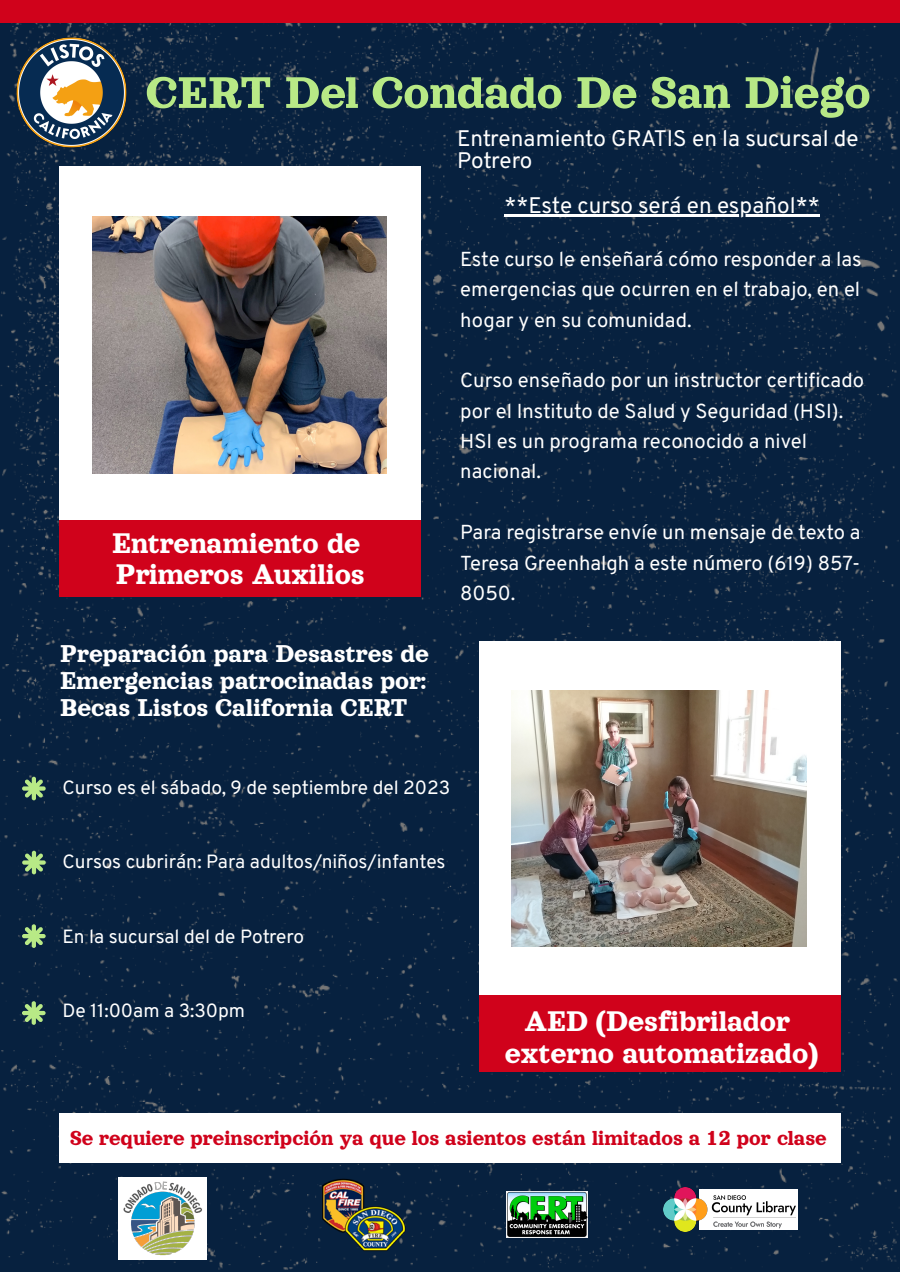
<style>
.page{position:relative;width:900px;height:1272px;background:#fff}
.page>*{position:absolute;margin:0;border:0;box-sizing:border-box;transform-origin:0 0}
.t1{font:50.6px "Orelega One";color:#b8e986}
.t2{font:31.5px/31.5px "Orelega One";color:#fff}
.t3{font:27px/27px "Orelega One";color:#fff;text-align:justify}
.t4{font:22.5px/22.5px "Overpass";letter-spacing:-.005em;color:#fff}
.t5{font:22.5px "Orelega One";color:#d0021b}
.t6{font:20.25px/30.4px "Overpass";color:#fff;text-align:justify}
.t7{font:19.1px "Overpass";color:#fff}
</style>
<div class="page">
<div style="left:0;top:22px;width:900px;height:1250px;background:#07213f"></div>
<div style="left:699px;top:1189px;width:99px;height:40px;background:#fff"></div>
<img style="left:663px;top:1187px;width:132px;height:44px">
<div style="left:0;top:0;width:900px;height:22px;background:#d0021b"></div>
<hr style="left:505px;top:214px;width:315px;height:2px;background:#fff">
<div style="left:60px;top:166px;width:361px;height:431px;background:#fff"></div>
<div style="left:479px;top:641px;width:362px;height:430px;background:#fff"></div>
<div style="left:60px;top:520px;width:361px;height:77px;background:#d0021b"></div>
<div style="left:479px;top:995px;width:362px;height:76px;background:#d0021b"></div>
<div style="left:59px;top:1113px;width:782px;height:50px;background:#fff"></div>
<img style="left:92px;top:217px;width:295px;height:256px">
<img style="left:512px;top:690px;width:295px;height:257px">
<svg style="left:22px;top:777px;width:24px;height:23px"></svg>
<svg style="left:22px;top:851px;width:24px;height:23px"></svg>
<svg style="left:22px;top:924px;width:24px;height:24px"></svg>
<svg style="left:22px;top:1001px;width:24px;height:24px"></svg>
<img style="left:507px;top:1192px;width:81px;height:46px">
<img style="left:318px;top:1178px;width:90px;height:74px">
<img style="left:13px;top:35px;width:116px;height:116px">
<img style="left:118px;top:1175px;width:88px;height:88px">
<p class="t1" style="left:146px;top:67px;width:726px">CERT Del Condado De San Diego</p>
<p class="t4" style="left:457px;top:129px;width:403px">Entrenamiento GRATIS en la sucursal de<br>Potrero</p>
<p class="t4" style="left:505px;top:196px;width:317px">**Este curso será en español**</p>
<p class="t6" style="left:460px;top:245px;width:403px">Este curso le enseñará cómo responder a las emergencias que ocurren en el trabajo, en el hogar y en su comunidad.</p>
<p class="t2" style="left:112px;top:528px;width:254px">Entrenamiento de<br>Primeros Auxilios</p>
<p class="t3" style="left:60px;top:640px;width:370px">Preparación para Desastres de Emergencias patrocinadas por:<br>Becas Listos California CERT</p>
<p class="t6" style="left:460px;top:367px;width:405px;text-align:left">Curso enseñado por un instructor certificado por el Instituto de Salud y Seguridad (HSI).<br>HSI es un programa reconocido a nivel nacional.</p>
<p class="t6" style="left:460px;top:519px;width:402px">Para registrarse envíe un mensaje de texto a Teresa Greenhalgh a este número (619) 857- 8050.</p>
<p class="t7" style="left:63px;top:777px;width:389px">Curso es el sábado, 9 de septiembre del 2023</p>
<p class="t7" style="left:63px;top:851px;width:385px">Cursos cubrirán: Para adultos/niños/infantes</p>
<p class="t7" style="left:63px;top:926px;width:243px">En la sucursal del de Potrero</p>
<p class="t7" style="left:63px;top:1001px;width:184px">De 11:00am a 3:30pm</p>
<p class="t2" style="left:505px;top:1006px;width:315px;text-align:center">AED (Desfibrilador externo automatizado)</p>
<p class="t5" style="left:70px;top:1126px;width:758px">Se requiere preinscripción ya que los asientos están limitados a 12 por clase</p>
</div>
